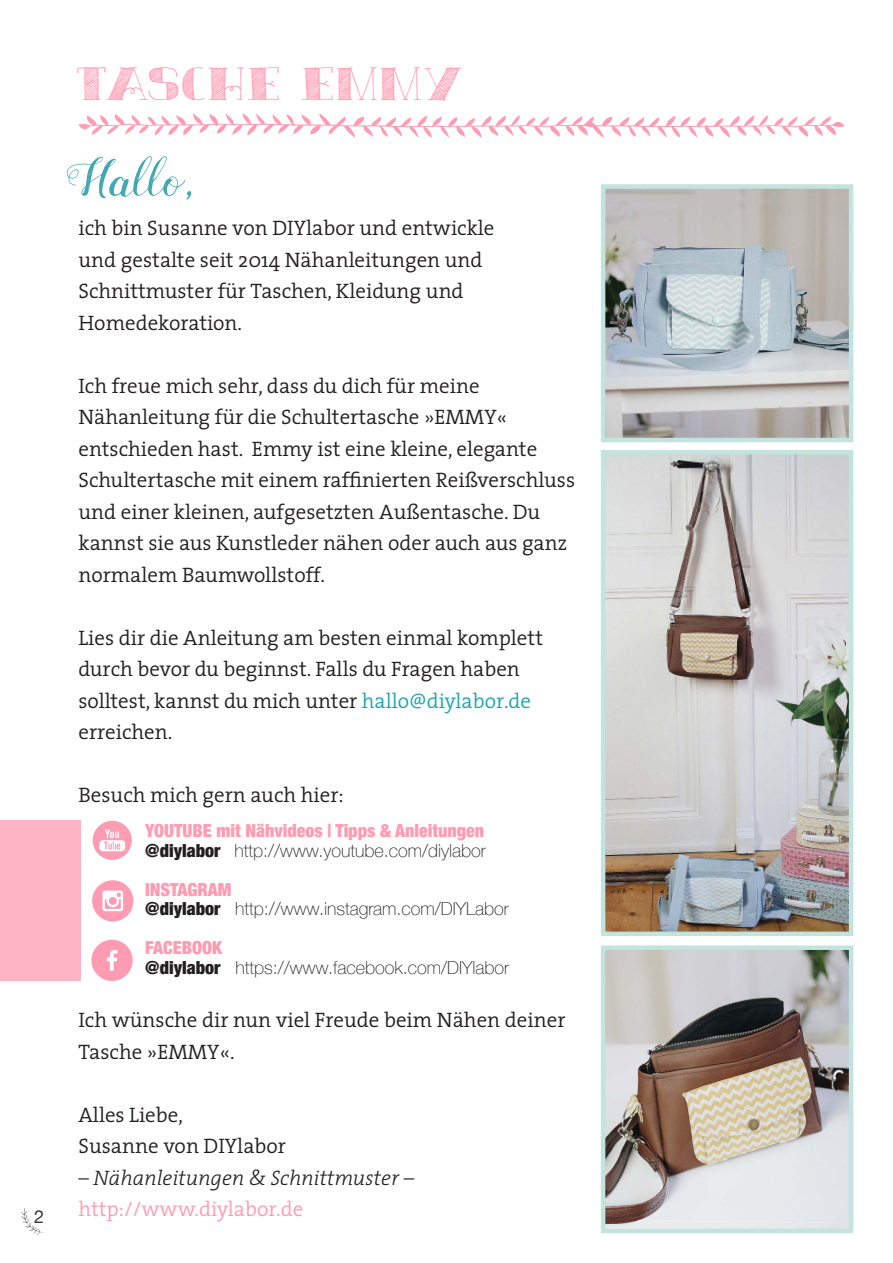
<style>
.page{position:relative;width:893px;height:1263px;background:#fff}
.page>*{position:absolute;margin:0;border:0;box-sizing:border-box;transform-origin:0 0}
.t1{font:54px "Mightype Script";color:#43a8b2}
.t2{font:46.5px "DK Carte Blanche";color:#ff9bb2}
.t3{font:300 21px/31.5px "The Serif";color:#231f20}
.t4{font:italic 300 21px "The Serif";color:#231f20}
.t5{font:300 21px "The Serif";color:#ff9bb2}
.t6{font:100 18px "Helvetica Neue";color:#231f20}
.t7{font:900 condensed 18px "Helvetica Neue";color:#ff9bb2}
.t8{font:18px "Helvetica Neue";color:#383838}
.s1{color:#1da5b1}
.s2{font-weight:900;font-stretch:condensed}
</style>
<div class="page">
<svg style="left:21px;top:1208px;width:22px;height:27px"></svg>
<img style="left:606px;top:189px;width:242px;height:248px">
<div style="left:601px;top:184px;width:252px;height:258px;border:4px solid #c2e3de"></div>
<img style="left:606px;top:455px;width:242px;height:476px">
<div style="left:601px;top:450px;width:252px;height:486px;border:4px solid #c2e3de"></div>
<img style="left:606px;top:950px;width:242px;height:278px">
<div style="left:601px;top:945px;width:252px;height:288px;border:4px solid #c2e3de"></div>
<div style="left:0;top:821px;width:81px;height:160px;background:#ffb4c5"></div>
<svg style="left:91px;top:940px;width:42px;height:41px"></svg>
<svg style="left:92px;top:880px;width:41px;height:41px"></svg>
<div style="left:93px;top:821px;width:39px;height:39px;background:#ff9bb2;border-radius:50%"></div>
<svg style="left:99px;top:829px;width:26px;height:22px"></svg>
<svg style="left:78px;top:113px;width:766px;height:25px"></svg>
<p class="t8" style="left:34px;top:1204px;width:12px">2</p>
<p class="t2" style="left:75px;top:53px;width:390px">TASCHE EMMY</p>
<p class="t1" style="left:66px;top:149px;width:129px">Hallo,</p>
<p class="t3" style="left:78px;top:212px;width:418px">ich bin Susanne von DIYlabor und entwickle und gestalte seit 2014 Nähanleitungen und Schnittmuster für Taschen, Kleidung und Homedekoration.</p>
<p class="t3" style="left:78px;top:369px;width:498px">Ich freue mich sehr, dass du dich für meine Nähanleitung für die Schultertasche »EMMY« entschieden hast. Emmy ist eine kleine, elegante Schultertasche mit einem raffinierten Reißverschluss und einer kleinen, aufgesetzten Außentasche. Du kannst sie aus Kunstleder nähen oder auch aus ganz normalem Baumwollstoff.</p>
<p class="t3" style="left:78px;top:621px;width:466px">Lies dir die Anleitung am besten einmal komplett durch bevor du beginnst. Falls du Fragen haben solltest, kannst du mich unter <span class="s1">hallo@diylabor.de </span>erreichen.</p>
<p class="t3" style="left:78px;top:779px;width:267px">Besuch mich gern auch hier:</p>
<p class="t7" style="left:145px;top:816px;width:340px">YOUTUBE mit Nähvideos | Tipps &amp; Anleitungen</p>
<p class="t6" style="left:145px;top:836px;width:342px"><span class="s2">@diylabor</span> http://www.youtube.com/diylabor</p>
<p class="t7" style="left:145px;top:874px;width:88px">INSTAGRAM</p>
<p class="t6" style="left:145px;top:895px;width:365px"><span class="s2">@diylabor</span> http://www.instagram.com/DIYLabor</p>
<p class="t7" style="left:145px;top:933px;width:79px">FACEBOOK</p>
<p class="t6" style="left:145px;top:953px;width:365px"><span class="s2">@diylabor</span> https://www.facebook.com/DIYlabor</p>
<p class="t3" style="left:78px;top:1004px;width:488px">Ich wünsche dir nun viel Freude beim Nähen deiner<br>Tasche »EMMY«.</p>
<p class="t3" style="left:78px;top:1098px;width:106px">Alles Liebe,</p>
<p class="t3" style="left:78px;top:1130px;width:209px">Susanne von DIYlabor</p>
<p class="t4" style="left:78px;top:1160px;width:337px">– Nähanleitungen &amp; Schnittmuster –</p>
<p class="t5" style="left:78px;top:1192px;width:226px">http://www.diylabor.de</p>
</div>
